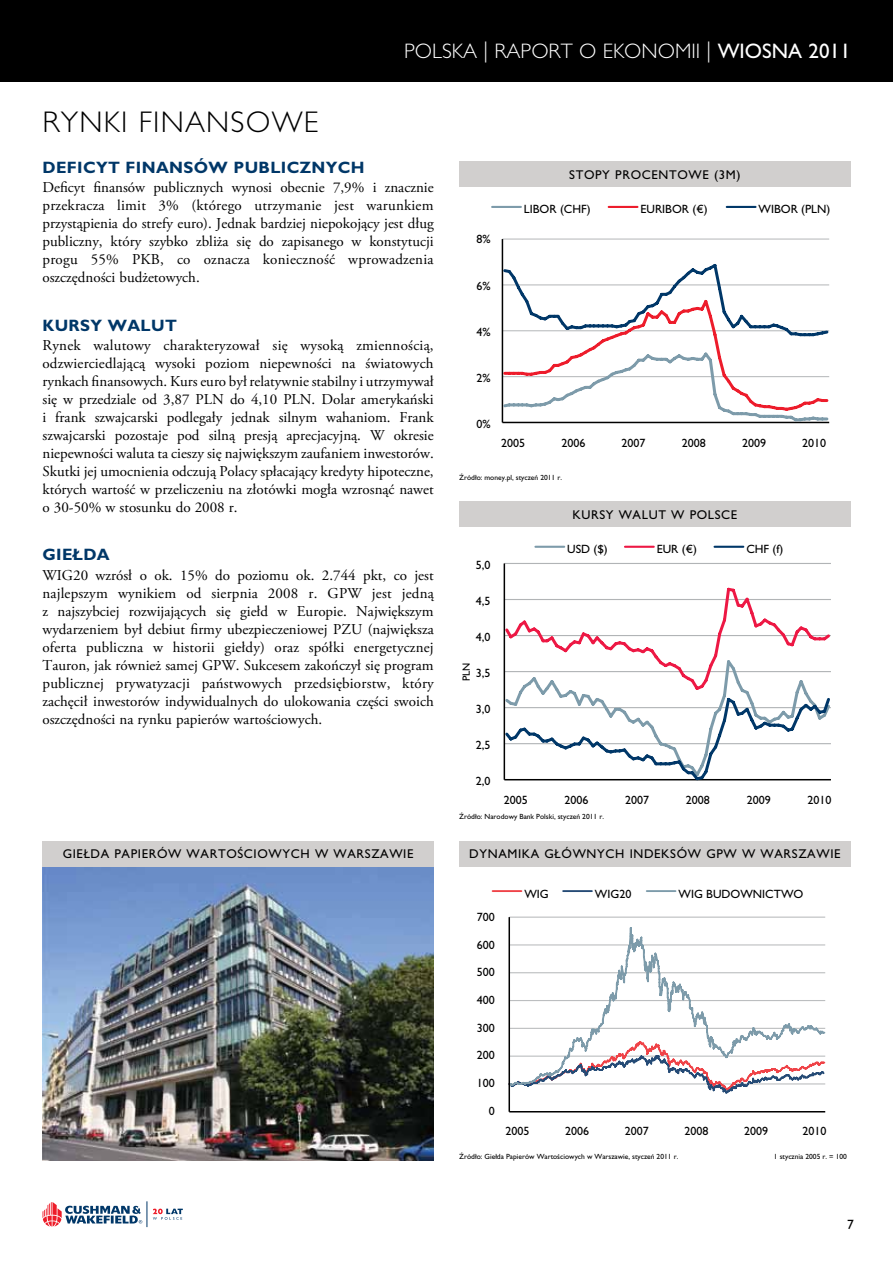
<style>
.page{position:relative;width:893px;height:1263px;background:#fff}
.page>*{position:absolute;margin:0;border:0;box-sizing:border-box;transform-origin:0 0}
.t1{font:300 30px "Gill Sans CE";letter-spacing:.04em;color:#000}
.t2{font:300 21px "Gill Sans CE";color:#fff}
.t3{font:700 16.5px "Gill Sans CE";letter-spacing:.02em;color:#003768}
.t4{font:15px/18px "Adobe Garamond Pro";color:#000;text-align:justify}
.t5{font:13.5px "Gill Sans CE";color:#000}
.t6{font:12.75px "Gill Sans CE";letter-spacing:.05em;color:#000}
.t7{font:12px "Gill Sans CE";color:#000}
.t8{font:10.5px "Gill Sans CE";color:#000}
.t9{font:7.5px "Gill Sans CE";color:#000}
.s1{font-weight:400}
</style>
<div class="page">
<hr style="left:504px;top:563px;width:327px;height:1px;background:#b1b4b6">
<hr style="left:504px;top:563px;width:1px;height:217px;background:#000">
<hr style="left:535px;top:546px;width:29px;height:2px;background:#7d9baa">
<hr style="left:625px;top:546px;width:29px;height:2px;background:#ed1844">
<hr style="left:714px;top:546px;width:29px;height:2px;background:#003768">
<svg style="left:503px;top:586px;width:328px;height:195px"></svg>
<div style="left:459px;top:501px;width:391px;height:26px;background:#d1cfce"></div>
<hr style="left:502px;top:238px;width:327px;height:2px;background:#bcbec0">
<hr style="left:502px;top:239px;width:1px;height:183px;background:#000">
<hr style="left:492px;top:206px;width:29px;height:2px;background:#7d9baa">
<hr style="left:609px;top:206px;width:28px;height:2px;background:#ed1c2b">
<hr style="left:727px;top:206px;width:28px;height:2px;background:#003768">
<svg style="left:501px;top:261px;width:329px;height:163px"></svg>
<div style="left:459px;top:162px;width:391px;height:25px;background:#d1cfce"></div>
<hr style="left:509px;top:916px;width:316px;height:2px;background:#bcbec0">
<hr style="left:493px;top:890px;width:28px;height:2px;background:#ef4348">
<hr style="left:563px;top:890px;width:29px;height:2px;background:#254b76">
<hr style="left:647px;top:890px;width:28px;height:2px;background:#7d9baa">
<svg style="left:707px;top:1087px;width:31px;height:7px"></svg>
<svg style="left:510px;top:927px;width:316px;height:160px"></svg>
<hr style="left:509px;top:1111px;width:316px;height:1px;background:#000">
<hr style="left:508px;top:917px;width:2px;height:195px;background:#000">
<div style="left:459px;top:841px;width:391px;height:26px;background:#d1cfce"></div>
<img style="left:43px;top:867px;width:391px;height:293px">
<div style="left:43px;top:841px;width:391px;height:26px;background:#d1cfce"></div>
<div style="left:0;top:0;width:893px;height:81px;background:#000"></div>
<svg style="left:43px;top:1201px;width:140px;height:26px"></svg>
<h1 class="t1" style="left:43px;top:105px;width:254px">RYNKI FINANSOWE</h1>
<h2 class="t2" style="left:404px;top:39px;width:448px">POLSKA | RAPORT O EKONOM II | <span class="s1">wiosna 2011</span></h2>
<p class="t3" style="left:43px;top:158px;width:46px">DEFICYT</p>
<p class="t3" style="left:126px;top:158px;width:241px">F INANSÓW PUBLICZNYCH</p>
<p class="t4" style="left:43px;top:179px;width:393px">Deficyt finansów publicznych wynosi obecnie 7,9% i znacznie przekracza limit 3% (którego utrzymanie jest warunkiem przystąpienia do strefy euro). Jednak bardziej niepokojący jest dług publiczny, który szybko zbliża się do zapisanego w konstytucji progu 55% PKB, co oznacza konieczność wprowadzenia oszczędności budżetowych.</p>
<p class="t3" style="left:43px;top:315px;width:13px">KURSY</p>
<p class="t3" style="left:108px;top:315px;width:15px">WALUT</p>
<p class="t4" style="left:43px;top:337px;width:393px">Rynek walutowy charakteryzował się wysoką zmiennością, odzwierciedlającą wysoki poziom niepewności na światowych rynkach finansowych. Kurs euro był relatywnie stabilny i utrzymywał się w przedziale od 3,87 PLN do 4,10 PLN. Dolar amerykański i frank szwajcarski podlegały jednak silnym wahaniom. Frank szwajcarski pozostaje pod silną presją aprecjacyjną. W okresie niepewności waluta ta cieszy się największym zaufaniem inwestorów.<br>Skutki jej umocnienia odczują Polacy spłacający kredyty hipoteczne, których wartość w przeliczeniu na złotówki mogła wzrosnąć nawet o 30-50% w stosunku do 2008 r.</p>
<p class="t3" style="left:43px;top:545px;width:11px">GIE</p>
<p class="t3" style="left:73px;top:545px;width:25px">ŁDA</p>
<p class="t4" style="left:43px;top:566px;width:393px">WIG20 wzrósł o ok. 15% do poziomu ok. 2.744 pkt, co jest najlepszym wynikiem od sierpnia 2008 r. GPW jest jedną z najszybciej rozwijających się giełd w Europie. Największym wydarzeniem był debiut firmy ubezpieczeniowej PZU (największa oferta publiczna w historii giełdy) oraz spółki energetycznej Tauron, jak również samej GPW. Sukcesem zakończył się program publicznej prywatyzacji państwowych przedsiębiorstw, który zachęcił inwestorów indywidualnych do ulokowania części swoich oszczędności na rynku papierów wartościowych.</p>
<p class="t6" style="left:63px;top:847px;width:352px">Giełda Papierów Wartościowych w Warszawie</p>
<p class="t6" style="left:569px;top:167px;width:173px">stopy procentowe (3M)</p>
<p class="t7" style="left:477px;top:232px;width:16px">8%</p>
<p class="t7" style="left:477px;top:279px;width:16px">6%</p>
<p class="t7" style="left:477px;top:325px;width:16px">4%</p>
<p class="t7" style="left:477px;top:371px;width:16px">2%</p>
<p class="t7" style="left:524px;top:203px;width:68px">LIBOR (CHF)</p>
<p class="t7" style="left:640px;top:203px;width:69px">EURIBOR (€)</p>
<p class="t7" style="left:759px;top:203px;width:73px">WIBOR (PLN)</p>
<p class="t7" style="left:477px;top:417px;width:16px">0%</p>
<p class="t7" style="left:501px;top:436px;width:25px">2005</p>
<p class="t7" style="left:561px;top:436px;width:25px">2006</p>
<p class="t7" style="left:622px;top:436px;width:25px">2007</p>
<p class="t7" style="left:682px;top:436px;width:25px">2008</p>
<p class="t7" style="left:742px;top:436px;width:25px">2009</p>
<p class="t7" style="left:802px;top:436px;width:25px">2010</p>
<p class="t9" style="left:459px;top:473px;width:104px">Źródło: money.pl, styczeń 2011 r.</p>
<p class="t6" style="left:572px;top:507px;width:151px">kursy walut w polSCE</p>
<p class="t7" style="left:476px;top:558px;width:16px">5,0</p>
<p class="t7" style="left:476px;top:594px;width:16px">4,5</p>
<p class="t7" style="left:476px;top:630px;width:16px">4,0</p>
<p class="t8" style="left:460px;top:681px;width:20px;rotate:-90deg">PLN</p>
<p class="t7" style="left:476px;top:666px;width:16px">3,5</p>
<p class="t7" style="left:476px;top:702px;width:16px">3,0</p>
<p class="t7" style="left:476px;top:738px;width:16px">2,5</p>
<p class="t7" style="left:476px;top:774px;width:16px">2,0</p>
<p class="t7" style="left:567px;top:542px;width:42px">USD ($)</p>
<p class="t7" style="left:657px;top:542px;width:42px">EUR (€)</p>
<p class="t7" style="left:746px;top:542px;width:38px">CHF (f)</p>
<p class="t7" style="left:504px;top:793px;width:25px">2005</p>
<p class="t7" style="left:565px;top:793px;width:25px">2006</p>
<p class="t7" style="left:625px;top:793px;width:25px">2007</p>
<p class="t7" style="left:686px;top:793px;width:25px">2008</p>
<p class="t7" style="left:747px;top:793px;width:25px">2009</p>
<p class="t7" style="left:807px;top:793px;width:25px">2010</p>
<p class="t9" style="left:459px;top:813px;width:146px">Źródło: Narodowy Bank Polski, styczeń 2011 r.</p>
<p class="t6" style="left:469px;top:847px;width:10px">DYNAMIKA</p>
<p class="t6" style="left:545px;top:847px;width:40px">GŁÓWNYCH</p>
<p class="t6" style="left:630px;top:847px;width:9px">INDEKS</p>
<p class="t6" style="left:677px;top:847px;width:94px">ÓW GPW W WARSZAWIE</p>
<p class="t7" style="left:477px;top:910px;width:19px">700</p>
<p class="t7" style="left:477px;top:938px;width:19px">600</p>
<p class="t7" style="left:477px;top:965px;width:19px">500</p>
<p class="t7" style="left:477px;top:993px;width:19px">400</p>
<p class="t7" style="left:477px;top:1021px;width:19px">300</p>
<p class="t7" style="left:477px;top:1048px;width:19px">200</p>
<p class="t7" style="left:477px;top:1076px;width:19px">100</p>
<p class="t7" style="left:489px;top:1104px;width:7px">0</p>
<p class="t7" style="left:524px;top:887px;width:26px">WIG</p>
<p class="t7" style="left:595px;top:887px;width:38px">WIG20</p>
<p class="t7" style="left:679px;top:887px;width:126px">WIG BUDOWNICTWO</p>
<p class="t7" style="left:505px;top:1124px;width:25px">2005</p>
<p class="t7" style="left:565px;top:1124px;width:25px">2006</p>
<p class="t7" style="left:625px;top:1124px;width:25px">2007</p>
<p class="t7" style="left:684px;top:1124px;width:25px">2008</p>
<p class="t7" style="left:744px;top:1124px;width:26px">2009</p>
<p class="t7" style="left:802px;top:1124px;width:25px">2010</p>
<p class="t9" style="left:774px;top:1152px;width:75px">1 stycznia 2005 r. = 100</p>
<p class="t9" style="left:459px;top:1152px;width:221px">Źródło: Giełda Papierów Wartościowych w Warszawie, styczeń 2011 r.</p>
<p class="t5" style="left:847px;top:1217px;width:8px">7</p>
</div>
